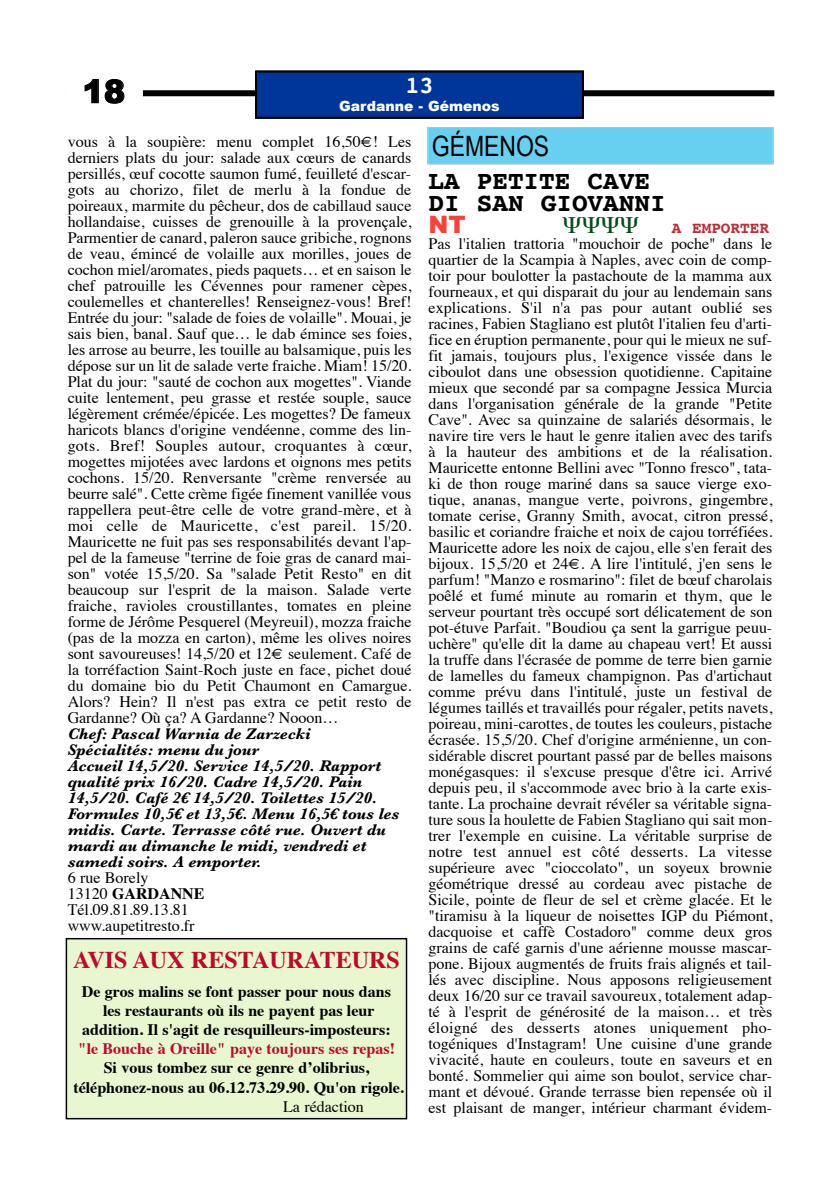
<style>
.page{position:relative;width:840px;height:1190px;background:#fff}
.page>*{position:absolute;margin:0;border:0;box-sizing:border-box;transform-origin:0 0}
.t1{font:900 32px "Arial";color:#000}
.t2{font:28px "Arial Narrow";color:#000}
.t3{font:700 26px/22px "Courier";color:#000}
.t4{font:700 24px "Times";color:#c00730}
.t5{font:900 24px "Arial";color:#fb4238}
.t6{font:700 24px "Courier";color:#fff}
.t7{font:16px/16px "Times";color:#000;text-align:justify}
.t8{font:italic 700 16px/16px "Baskerville";color:#000}
.t9{font:700 16px/19.2px "Times";color:#000;text-align:center}
.t10{font:700 16px "Times";color:#c00730}
.t11{font:700 16px "Courier";color:#c02e34}
.t12{font:900 14px "Arial";color:#fff}
.s1{font-weight:700}
</style>
<div class="page">
<div style="left:66px;top:90px;width:708px;height:6px;background:#000"></div>
<img style="left:66px;top:90px;width:76px;height:6px">
<div style="left:258px;top:74px;width:323px;height:42px;background:#003599"></div>
<div style="left:255px;top:71px;width:329px;height:48px;border:2px solid #000"></div>
<div style="left:428px;top:127px;width:345px;height:37px;background:#67d0f0"></div>
<div style="left:66px;top:938px;width:341px;height:181px;border:2px solid #000"></div>
<h3 class="t6" style="left:405px;top:66px;width:30px">13</h3>
<p class="t12" style="left:339px;top:96px;width:162px">Gardanne - Gémenos</p>
<h2 class="t2" style="left:432px;top:125px;width:119px">GÉMENOS</h2>
<h1 class="t1" style="left:83px;top:68px;width:44px">18</h1>
<p class="t7" style="left:68px;top:133px;width:345px">vous à la soupière: menu complet 16,50€! Les derniers plats du jour: salade aux cœurs de canards persillés, œuf cocotte saumon fumé, feuilleté d'escar&shy;gots au chorizo, filet de merlu à la fondue de poireaux, marmite du pêcheur, dos de cabillaud sauce hollandaise, cuisses de grenouille à la provençale, Parmentier de canard, paleron sauce gribiche, rognons de veau, émincé de volaille aux morilles, joues de cochon miel/aromates, pieds paquets… et en saison le chef patrouille les Cévennes pour ramener cèpes, coulemelles et chanterelles! Renseignez-vous! Bref!<br>Entrée du jour: "salade de foies de volaille". Mouai, je sais bien, banal. Sauf que… le dab émince ses foies, les arrose au beurre, les touille au balsamique, puis les dépose sur un lit de salade verte fraiche. Miam! 15/20.<br>Plat du jour: "sauté de cochon aux mogettes". Viande cuite lentement, peu grasse et restée souple, sauce légèrement crémée/épicée. Les mogettes? De fameux haricots blancs d'origine vendéenne, comme des lin&shy;gots. Bref! Souples autour, croquantes à cœur, mogettes mijotées avec lardons et oignons mes petits cochons. 15/20. Renversante "crème renversée au beurre salé". Cette crème figée finement vanillée vous rappellera peut-être celle de votre grand-mère, et à moi celle de Mauricette, c'est pareil. 15/20.<br>Mauricette ne fuit pas ses responsabilités devant l'ap&shy;pel de la fameuse "terrine de foie gras de canard mai&shy;son" votée 15,5/20. Sa "salade Petit Resto" en dit beaucoup sur l'esprit de la maison. Salade verte fraiche, ravioles croustillantes, tomates en pleine forme de Jérôme Pesquerel (Meyreuil), mozza fraiche (pas de la mozza en carton), même les olives noires sont savoureuses! 14,5/20 et 12€ seulement. Café de la torréfaction Saint-Roch juste en face, pichet doué du domaine bio du Petit Chaumont en Camargue.<br>Alors? Hein? Il n'est pas extra ce petit resto de Gardanne? Où ça? A Gardanne? Nooon…</p>
<p class="t8" style="left:68px;top:726px;width:333px">Chef: Pascal Warnia de Zarzecki Spécialités: menu du jour<br>Accueil 14,5/20. Service 14,5/20. Rapport qualité prix 16/20. Cadre 14,5/20. Pain 14,5/20. Café 2€ 14,5/20. Toilettes 15/20.<br>Formules 10,5€ et 13,5€. Menu 16,5€ tous les midis. Carte. Terrasse côté rue. Ouvert du mardi au dimanche le midi, vendredi et samedi soirs. A emporter.</p>
<p class="t7" style="left:68px;top:869px;width:138px;text-align:left">6 rue Borely<br>13120 <span class="s1">GARDANNE<br></span>Tél.09.81.89.13.81 www.aupetitresto.fr</p>
<h3 class="t3" style="left:429px;top:169px;width:239px">LA PETITE CAVE<br>DI SAN GIOVANNI</h3>
<h3 class="t5" style="left:429px;top:207px;width:39px">NT</h3>
<p class="t11" style="left:672px;top:216px;width:98px">A EMPORTER</p>
<p class="t7" style="left:429px;top:235px;width:345px">Pas l'italien trattoria "mouchoir de poche" dans le quartier de la Scampia à Naples, avec coin de comp&shy;toir pour boulotter la pastachoute de la mamma aux fourneaux, et qui disparait du jour au lendemain sans explications. S'il n'a pas pour autant oublié ses racines, Fabien Stagliano est plutôt l'italien feu d'arti&shy;fice en éruption permanente, pour qui le mieux ne suf&shy;fit jamais, toujours plus, l'exigence vissée dans le ciboulot dans une obsession quotidienne. Capitaine mieux que secondé par sa compagne Jessica Murcia dans l'organisation générale de la grande "Petite Cave". Avec sa quinzaine de salariés désormais, le navire tire vers le haut le genre italien avec des tarifs à la hauteur des ambitions et de la réalisation.<br>Mauricette entonne Bellini avec "Tonno fresco", tata&shy;ki de thon rouge mariné dans sa sauce vierge exo&shy;tique, ananas, mangue verte, poivrons, gingembre, tomate cerise, Granny Smith, avocat, citron pressé, basilic et coriandre fraiche et noix de cajou torréfiées.<br>Mauricette adore les noix de cajou, elle s'en ferait des bijoux. 15,5/20 et 24€. A lire l'intitulé, j'en sens le parfum! "Manzo e rosmarino": filet de bœuf charolais poêlé et fumé minute au romarin et thym, que le serveur pourtant très occupé sort délicatement de son pot-étuve Parfait. "Boudiou ça sent la garrigue peuu&shy;uchère" qu'elle dit la dame au chapeau vert! Et aussi la truffe dans l'écrasée de pomme de terre bien garnie de lamelles du fameux champignon. Pas d'artichaut comme prévu dans l'intitulé, juste un festival de légumes taillés et travaillés pour régaler, petits navets, poireau, mini-carottes, de toutes les couleurs, pistache écrasée. 15,5/20. Chef d'origine arménienne, un con&shy;sidérable discret pourtant passé par de belles maisons monégasques: il s'excuse presque d'être ici. Arrivé depuis peu, il s'accommode avec brio à la carte exis&shy;tante. La prochaine devrait révéler sa véritable signa&shy;ture sous la houlette de Fabien Stagliano qui sait mon&shy;trer l'exemple en cuisine. La véritable surprise de notre test annuel est côté desserts. La vitesse supérieure avec "cioccolato", un soyeux brownie géométrique dressé au cordeau avec pistache de Sicile, pointe de fleur de sel et crème glacée. Et le "tiramisu à la liqueur de noisettes IGP du Piémont, dacquoise et caffè Costadoro" comme deux gros grains de café garnis d'une aérienne mousse mascar&shy;pone. Bijoux augmentés de fruits frais alignés et tail&shy;lés avec discipline. Nous apposons religieusement deux 16/20 sur ce travail savoureux, totalement adap&shy;té à l'esprit de générosité de la maison… et très éloigné des desserts atones uniquement pho&shy;togéniques d'Instagram! Une cuisine d'une grande vivacité, haute en couleurs, toute en saveurs et en bonté. Sommelier qui aime son boulot, service char&shy;mant et dévoué. Grande terrasse bien repensée où il est plaisant de manger, intérieur charmant évidem-</p>
<h3 class="t4" style="left:73px;top:937px;width:328px">AVIS AUX RESTAURATEURS</h3>
<p class="t9" style="left:82px;top:980px;width:311px">De gros malins se font passer pour nous dans les restaurants où ils ne payent pas leur addition. Il s'agit de resquilleurs-imposteurs:</p>
<p class="t10" style="left:78px;top:1034px;width:319px">"le Bouche à Oreille" paye toujours ses repas!</p>
<p class="t9" style="left:73px;top:1057px;width:332px">Si vous tombez sur ce genre d’olibrius, téléphonez-nous au 06.12.73.29.90. Qu'on rigole.</p>
<p class="t7" style="left:283px;top:1097px;width:82px">La rédaction</p>
</div>
